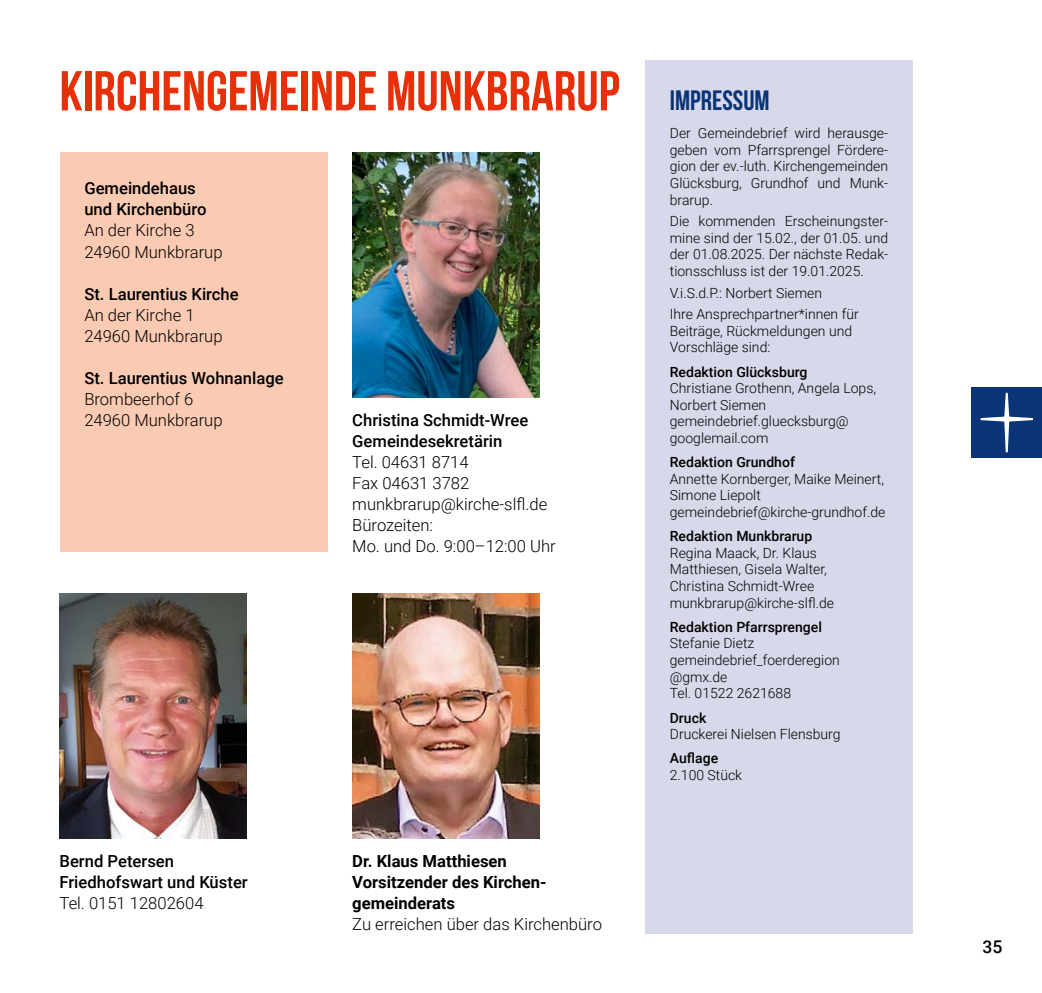
<style>
.page{position:relative;width:1042px;height:993px;background:#fff}
.page>*{position:absolute;margin:0;border:0;box-sizing:border-box;transform-origin:0 0}
.t1{font:56px "Bebas Neue";color:#e63009}
.t2{font:28px "Bebas Neue";color:#0a3476}
.t3{font:500 17.5px "Roboto";color:#000}
.t4{font:300 16.62px/21px "Roboto";color:#000}
.t5{font:500 16.62px/21px "Roboto";color:#000}
.t6{font:700 16.62px/21px "Roboto";color:#000}
.t7{font:300 14px/16.6px "Roboto";color:#000}
.t8{font:500 14px "Roboto";color:#000}
</style>
<div class="page">
<div style="left:60px;top:152px;width:267px;height:399px;background:#facab2"></div>
<div style="left:645px;top:60px;width:268px;height:873px;background:#d7d8e9"></div>
<img style="left:60px;top:593px;width:187px;height:244px">
<img style="left:352px;top:152px;width:187px;height:245px">
<img style="left:352px;top:593px;width:187px;height:245px">
<div style="left:971px;top:387px;width:71px;height:70px;background:#0a3476"></div>
<svg style="left:980px;top:393px;width:53px;height:59px"></svg>
<h1 class="t1" style="left:60px;top:60px;width:562px">KIRCHENGEMEINDE MUNKBRARUP</h1>
<p class="t5" style="left:84px;top:177px;width:124px">Gemeindehaus und Kirchenbüro</p>
<p class="t4" style="left:84px;top:219px;width:140px">An der Kirche 3<br>24960 Munkbrarup</p>
<p class="t5" style="left:84px;top:282px;width:156px">St. Laurentius Kirche</p>
<p class="t4" style="left:84px;top:303px;width:140px">An der Kirche 1<br>24960 Munkbrarup</p>
<p class="t5" style="left:84px;top:366px;width:201px">St. Laurentius Wohnanlage</p>
<p class="t4" style="left:84px;top:387px;width:140px">Brombeerhof 6<br>24960 Munkbrarup</p>
<p class="t5" style="left:352px;top:408px;width:177px">Christina Schmidt-Wree<br>Gemeindesekretärin</p>
<p class="t4" style="left:352px;top:450px;width:205px">Tel. 04631 8714<br>Fax 04631 3782 munkbrarup@kirche-slfl.de<br>Bürozeiten:<br>Mo. und Do. 9:00–12:00 Uhr</p>
<p class="t5" style="left:60px;top:849px;width:190px">Bernd Petersen<br>Friedhofswart und Küster</p>
<p class="t4" style="left:60px;top:891px;width:146px">Tel. 0151 12802604</p>
<p class="t6" style="left:352px;top:849px;width:196px">Dr. Klaus Matthiesen<br>Vorsitzender des Kirchen&shy;gemeinderats</p>
<p class="t4" style="left:352px;top:912px;width:251px">Zu erreichen über das Kirchenbüro</p>
<h2 class="t2" style="left:670px;top:85px;width:101px">IMPRESSUM</h2>
<p class="t7" style="left:670px;top:124px;width:220px;text-align:justify">Der Gemeindebrief wird herausge&shy;geben vom Pfarrsprengel Fördere&shy;gion der ev.-luth. Kirchengemeinden Glücksburg, Grundhof und Munk&shy;brarup.</p>
<p class="t7" style="left:670px;top:212px;width:220px;text-align:justify">Die kommenden Erscheinungster&shy;mine sind der 15.02., der 01.05. und der 01.08.2025. Der nächste Redak&shy;tionsschluss ist der 19.01.2025.</p>
<p class="t7" style="left:670px;top:281px;width:190px;line-height:21.5px">V.i.S.d.P.: Norbert Siemen<br>Ihre Ansprechpartner*innen für</p>
<p class="t7" style="left:670px;top:322px;width:184px">Beiträge, Rückmeldungen und<br>Vorschläge sind:</p>
<p class="t8" style="left:670px;top:361px;width:139px">Redaktion Glücksburg</p>
<p class="t7" style="left:670px;top:379px;width:208px">Christiane Grothenn, Angela Lops,<br>Norbert Siemen gemeindebrief.gluecksburg@ googlemail.com</p>
<p class="t8" style="left:670px;top:452px;width:127px">Redaktion Grundhof</p>
<p class="t7" style="left:670px;top:470px;width:217px">Annette Kornberger, Maike Meinert,<br>Simone Liepolt gemeindebrief@kirche-grundhof.de</p>
<p class="t8" style="left:670px;top:526px;width:144px">Redaktion Munkbrarup</p>
<p class="t7" style="left:670px;top:544px;width:166px">Regina Maack, Dr. Klaus<br>Matthiesen, Gisela Walter,<br>Christina Schmidt-Wree munkbrarup@kirche-slfl.de</p>
<p class="t8" style="left:670px;top:616px;width:154px">Redaktion Pfarrsprengel</p>
<p class="t7" style="left:670px;top:634px;width:171px">Stefanie Dietz gemeindebrief_foerderegion @gmx.de<br>Tel. 01522 2621688</p>
<p class="t8" style="left:670px;top:707px;width:38px">Druck</p>
<p class="t7" style="left:670px;top:725px;width:172px">Druckerei Nielsen Flensburg</p>
<p class="t8" style="left:670px;top:748px;width:50px">Auflage</p>
<p class="t7" style="left:670px;top:765px;width:74px">2.100 Stück</p>
<p class="t3" style="left:982px;top:934px;width:21px">35</p>
</div>
